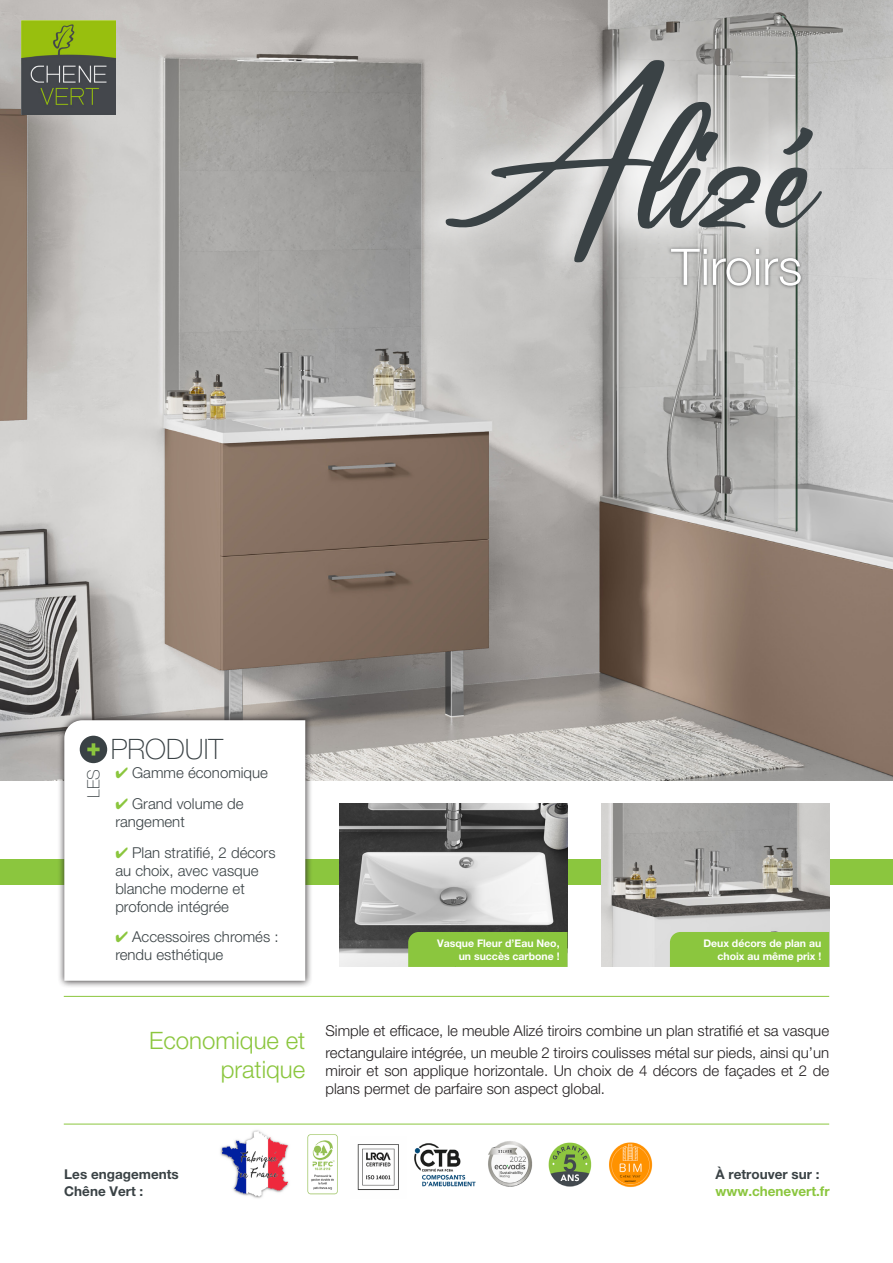
<style>
.page{position:relative;width:893px;height:1263px;background:#fff}
.page>*{position:absolute;margin:0;border:0;box-sizing:border-box;transform-origin:0 0}
.t1{font:194.1px "Futuristic Stylish";color:#3a4245}
.t2{font:300 50.55px "Helvetica Neue LT Pro";color:#fff}
.t3{font:100 28.2px "Helvetica Neue LT Pro";color:#3a4245}
.t4{font:300 24px/28.8px "Helvetica Neue LT Pro";color:#8bc63e;text-align:right}
.t5{font:100 16.95px "Helvetica Neue LT Pro";color:#3a4245}
.t6{font:300 15px/21.6px "Helvetica Neue LT Pro";color:#231f20}
.t7{font:300 15px/18px "Helvetica Neue LT Pro";color:#3a4245}
.t8{font:700 13.5px/16.5px "Helvetica Neue LT Pro";color:#8bc63e}
.t9{font:700 13.5px/16.5px "Helvetica Neue LT Pro";color:#3a4245}
.t10{font:700 10.5px/12.6px "Helvetica Neue LT Pro";color:#fff;text-align:right}
.s1{color:#8bc63e}
.s2{color:#3a4245}
</style>
<div class="page">
<img style="left:0;top:0;width:893px;height:780px">
<div style="left:0;top:859px;width:893px;height:26px;background:#8bc63e"></div>
<div style="left:57px;top:713px;width:255px;height:275px;background:#231f20;opacity:.9"></div>
<svg style="left:64px;top:720px;width:241px;height:261px"></svg>
<hr style="left:64px;top:996px;width:765px;height:1px;background:#8bc63e">
<hr style="left:64px;top:1124px;width:765px;height:1px;background:#8bc63e">
<div style="left:80px;top:736px;width:27px;height:27px;background:#3a4245;border-radius:50%"></div>
<svg style="left:87px;top:743px;width:13px;height:12px"></svg>
<img style="left:339px;top:804px;width:228px;height:163px">
<img style="left:601px;top:804px;width:229px;height:163px">
<img style="left:22px;top:21px;width:93px;height:94px">
<svg style="left:404px;top:16px;width:459px;height:289px;background:#c4c3c1"></svg>
<div style="left:668px;top:245px;width:136px;height:44px;background:#464749;opacity:.75"></div>
<img style="left:220px;top:1130px;width:433px;height:69px">
<div style="left:408px;top:932px;width:159px;height:35px;background:#8bc63e"></div>
<div style="left:670px;top:932px;width:159px;height:35px;background:#8bc63e"></div>
<p class="t1" style="left:445px;top:13px;width:375px">Alizé</p>
<p class="t2" style="left:671px;top:236px;width:133px">Tiroirs</p>
<p class="t5" style="left:84px;top:798px;width:30px;rotate:-90deg">LES</p>
<p class="t3" style="left:111px;top:733px;width:114px">PRODUIT</p>
<p class="t7" style="left:115px;top:763px;width:154px"><span class="s1">✔</span> Gamme économique</p>
<p class="t7" style="left:115px;top:794px;width:130px"><span class="s1">✔</span> Grand volume de rangement</p>
<p class="t7" style="left:115px;top:843px;width:162px"><span class="s1">✔</span> Plan stratifié, 2 décors au choix, avec vasque blanche moderne et profonde intégrée</p>
<p class="t7" style="left:115px;top:928px;width:165px"><span class="s1">✔</span> Accessoires chromés : rendu esthétique</p>
<p class="t10" style="left:437px;top:937px;width:124px">Vasque Fleur d’Eau Neo,</p>
<p class="t10" style="left:459px;top:949px;width:102px">un succès carbone !</p>
<p class="t10" style="left:703px;top:937px;width:120px">Deux décors de plan au choix au même prix !</p>
<p class="t4" style="left:149px;top:1025px;width:158px">Economique et pratique</p>
<p class="t6" style="left:326px;top:1019px;width:505px">Simple et efficace, le meuble Alizé tiroirs combine un plan stratifié et sa vasque rectangulaire intégrée, un meuble 2 tiroirs coulisses métal sur pieds, ainsi qu’un</p>
<p class="t6" style="left:326px;top:1061px;width:505px;line-height:18px">miroir et son applique horizontale. Un choix de 4 décors de façades et 2 de plans permet de parfaire son aspect global.</p>
<p class="t9" style="left:64px;top:1166px;width:116px">Les engagements<br>Chêne Vert :</p>
<p class="t8" style="left:715px;top:1166px;width:116px"><span class="s2">À retrouver sur : </span>www.chenevert.fr</p>
</div>
